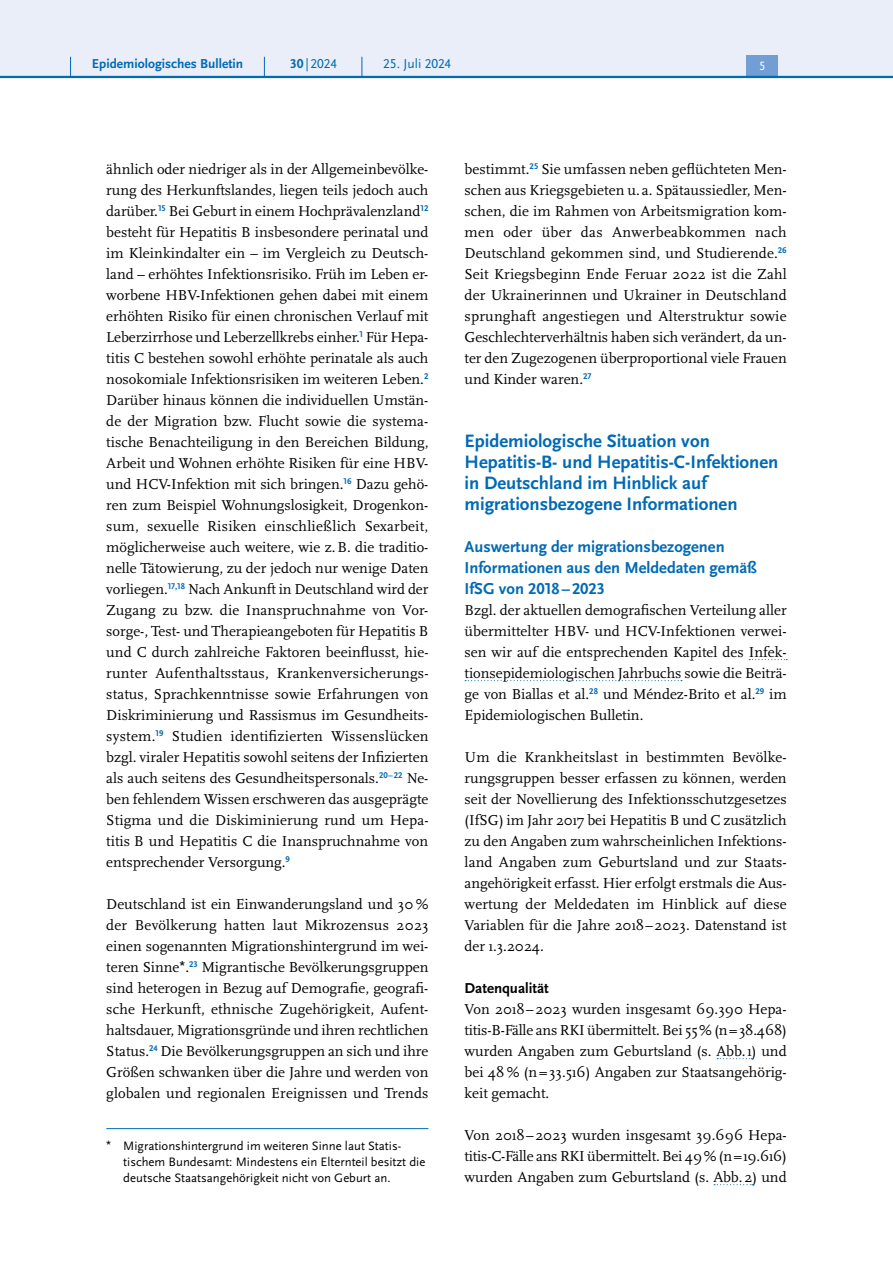
<style>
.page{position:relative;width:893px;height:1263px;background:#fff}
.page>*{position:absolute;margin:0;border:0;box-sizing:border-box;transform-origin:0 0}
.H3_-_Neu{font:700 18.75px/21px "Scala Sans Pro";color:#006ab4}
.H4_-_Neu{font:700 16.5px/21px "Scala Sans Pro";color:#006ab4}
.P_-_Fließtext{font:15px/21px "Scala Pro";color:#000;text-align:justify}
.t1{font:700 15px "Scala Sans Pro";color:#000}
.t2{font:700 13.5px "Scala Sans Pro";color:#006ab4}
.t3{font:13.5px "Scala Sans Pro";color:#006ab4}
.Fußnote{font:12.75px/15.8px "Scala Sans Pro";color:#000}
.t4{font:12.45px "Scala Sans Pro";color:#fff}
.s1{font-weight:700}
.s2{font-family:"Arial"}
</style>
<div class="page">
<svg style="left:749px;top:659px;width:38px;height:1px"></svg>
<svg style="left:465px;top:680px;width:217px;height:1px"></svg>
<svg style="left:717px;top:1058px;width:35px;height:1px"></svg>
<svg style="left:714px;top:1184px;width:39px;height:1px"></svg>
<hr style="left:106px;top:1128px;width:322px;height:1px;background:#006ab4">
<div style="left:0;top:0;width:893px;height:77px;background:#eaeef9"></div>
<div style="left:746px;top:55px;width:32px;height:21px;background:#719ed4"></div>
<hr style="left:0;top:76px;width:893px;height:2px;background:#006ab4">
<svg style="left:70px;top:57px;width:1px;height:19px"></svg>
<svg style="left:264px;top:57px;width:1px;height:19px"></svg>
<svg style="left:362px;top:57px;width:1px;height:19px"></svg>
<p class="t2" style="left:92px;top:55px;width:153px">Epidemiologisches Bulletin</p>
<p class="t3" style="left:290px;top:55px;width:48px"><span class="s1">30</span>|2024</p>
<p class="t3" style="left:383px;top:55px;width:69px">25. Juli 2024</p>
<p class="t4" style="left:759px;top:59px;width:8px">5</p>
<p class="P_-_Fließtext" style="left:106px;top:158px;width:324px">ähnlich oder niedriger als in der Allgemeinbevölke&shy;rung des Herkunftslandes, liegen teils jedoch auch darüber.<sup>15</sup> Bei Geburt in einem Hochprävalenzland<sup>12 </sup>besteht für Hepatitis B insbesondere perinatal und im Kleinkindalter ein – im Vergleich zu Deutsch&shy;land – erhöhtes Infektionsrisiko. Früh im Leben er&shy;worbene HBV-Infektionen gehen dabei mit einem erhöhten Risiko für einen chronischen Verlauf mit Leberzirrhose und Leberzellkrebs einher.<sup>1</sup> Für Hepa&shy;titis C bestehen sowohl erhöhte perinatale als auch nosokomiale Infektionsrisiken im weiteren Leben.<sup>2<br></sup>Darüber hinaus können die individuellen Umstän&shy;de der Migration bzw. Flucht sowie die systema&shy;tische Benachteiligung in den Bereichen Bildung, Arbeit und Wohnen erhöhte Risiken für eine HBV&shy;und HCV-Infektion mit sich bringen.<sup>16</sup> Dazu gehö&shy;ren zum Beispiel Wohnungslosigkeit, Drogenkon&shy;sum, sexuelle Risiken einschließlich Sexarbeit, möglicherweise auch weitere, wie z.B. die traditio&shy;nelle Tätowierung, zu der jedoch nur wenige Daten vorliegen.<sup>17,18</sup> Nach Ankunft in Deutschland wird der Zugang zu bzw. die Inanspruchnahme von Vor&shy;sorge-, Test- und Therapieangeboten für Hepatitis B und C durch zahlreiche Faktoren beeinflusst, hie&shy;runter Aufenthaltsstaus, Krankenversicherungs&shy;status, Sprachkenntnisse sowie Erfahrungen von Diskriminierung und Rassismus im Gesundheits&shy;system.<sup>19</sup> Studien identifizierten Wissenslücken bzgl. viraler Hepatitis sowohl seitens der Infizierten als auch seitens des Gesundheitspersonals.<sup>20–22</sup> Ne&shy;ben fehlendem Wissen erschweren das ausgeprägte Stigma und die Diskiminierung rund um Hepa&shy;titis B und Hepatitis C die Inanspruchnahme von entsprechender Versorgung.<sup>9</sup></p>
<p class="P_-_Fließtext" style="left:106px;top:893px;width:324px">Deutschland ist ein Einwanderungsland und 30 % der Bevölkerung hatten laut Mikrozensus 2023 einen sogenannten Migrationshintergrund im wei&shy;teren Sinne<span class="s2">*</span>.<sup>23</sup> Migrantische Bevölkerungsgruppen sind heterogen in Bezug auf Demografie, geografi&shy;sche Herkunft, ethnische Zugehörigkeit, Aufent&shy;haltsdauer, Migrationsgründe und ihren rechtlichen Status.<sup>24</sup> Die Bevölkerungsgruppen an sich und ihre Größen schwanken über die Jahre und werden von globalen und regionalen Ereignissen und Trends</p>
<p class="Fußnote" style="left:123px;top:1138px;width:304px;text-indent:-17px"><span class="s2">*</span> Migrationshintergrund im weiteren Sinne laut Statis&shy;tischem Bundesamt: Mindestens ein Elternteil besitzt die deutsche Staatsangehörigkeit nicht von Geburt an.</p>
<p class="P_-_Fließtext" style="left:465px;top:158px;width:324px">bestimmt.<sup>25</sup> Sie umfassen neben geflüchteten Men&shy;schen aus Kriegsgebieten u. a. Spätaussiedler, Men&shy;schen, die im Rahmen von Arbeitsmigration kom&shy;men oder über das Anwerbeabkommen nach Deutschland gekommen sind, und Studierende.<sup>26<br></sup>Seit Kriegsbeginn Ende Feruar 2022 ist die Zahl der Ukrainerinnen und Ukrainer in Deutschland sprunghaft angestiegen und Alterstruktur sowie Geschlechterverhältnis haben sich verändert, da un&shy;ter den Zugezogenen überproportional viele Frauen und Kinder waren.<sup>27</sup></p>
<h1 class="H3_-_Neu" style="left:465px;top:430px;width:315px">Epidemiologische Situation von Hepatitis-B- und Hepatitis-C-Infektionen in Deutschland im Hinblick auf migrationsbezogene Informationen</h1>
<h3 class="H4_-_Neu" style="left:465px;top:536px;width:294px">Auswertung der migrationsbezogenen<br>Informationen aus den Meldedaten gemäß<br>IfSG von 2018 –2023</h3>
<p class="P_-_Fließtext" style="left:465px;top:599px;width:324px">Bzgl. der aktuellen demografischen Verteilung aller übermittelter HBV- und HCV-Infektionen verwei&shy;sen wir auf die entsprechenden Kapitel des Infek&shy;tionsepidemiologischen Jahrbuchs sowie die Beiträ&shy;ge von Biallas et al.<sup>28</sup> und Méndez-Brito et al.<sup>29</sup> im Epidemiologischen Bulletin.</p>
<p class="P_-_Fließtext" style="left:465px;top:746px;width:324px">Um die Krankheitslast in bestimmten Bevölke&shy;rungsgruppen besser erfassen zu können, werden seit der Novellierung des Infektionsschutzgesetzes (IfSG) im Jahr 2017 bei Hepatitis B und C zusätzlich zu den Angaben zum wahrscheinlichen Infektions&shy;land Angaben zum Geburtsland und zur Staats&shy;angehörigkeit erfasst. Hier erfolgt erstmals die Aus&shy;wertung der Meldedaten im Hinblick auf diese Variablen für die Jahre 2018–2023. Datenstand ist der 1.3.2024.</p>
<h5 class="t1" style="left:465px;top:979px;width:86px">Datenqualität</h5>
<p class="P_-_Fließtext" style="left:465px;top:998px;width:324px">Von 2018–2023 wurden insgesamt 69.390 Hepa&shy;titis-B-Fälle ans RKI übermittelt. Bei 55% (n=38.468) wurden Angaben zum Geburtsland (s. Abb.1) und bei 48 % (n=33.516) Angaben zur Staatsangehörig&shy;keit gemacht.</p>
<p class="P_-_Fließtext" style="left:465px;top:1124px;width:324px">Von 2018–2023 wurden insgesamt 39.696 Hepa&shy;titis-C-Fälle ans RKI übermittelt. Bei 49% (n=19.616) wurden Angaben zum Geburtsland (s. Abb.2) und</p>
</div>
